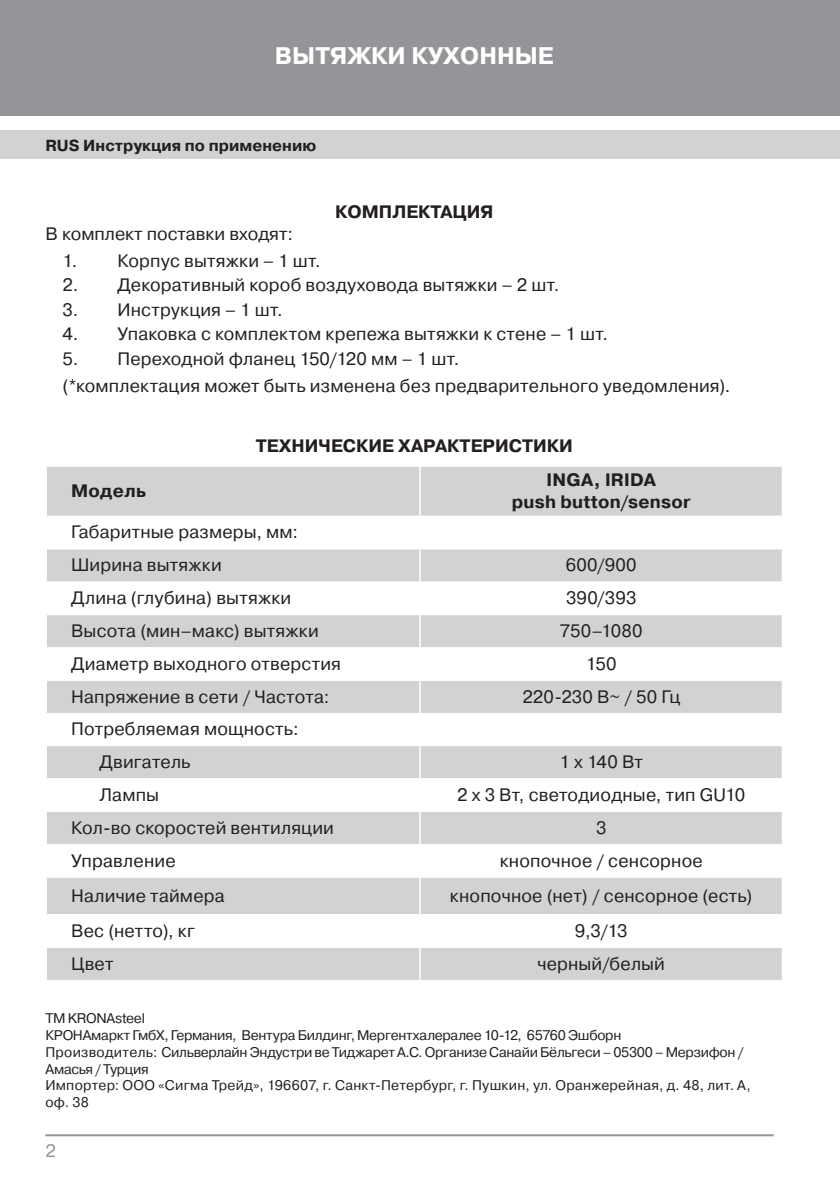
<style>
.page{position:relative;width:840px;height:1191px;background:#fff}
.page>*{position:absolute;margin:0;border:0;box-sizing:border-box;transform-origin:0 0}
.t1{font:700 24px "Pragmatica C";color:#fff}
.Table{font:18px "Pragmatica C";letter-spacing:.01em;color:#231f20}
.Table-2{font:700 18px/21.6px "Pragmatica C";letter-spacing:.005em;color:#231f20;text-align:center}
.Zagolovok{font:700 18px "Pragmatica C";color:#231f20}
.t2{font:18px "Pragmatica C";color:#939598}
.t3{font:700 16px "Pragmatica C";color:#231f20}
.comment{font:14px/16.8px "Pragmatica C";letter-spacing:-.015em;color:#231f20}
.comment-2{font:14px/16.8px "Pragmatica C";letter-spacing:.02em;color:#231f20}
</style>
<div class="page">
<div style="left:0;top:0;width:839px;height:116px;background:#939598"></div>
<div style="left:0;top:130px;width:839px;height:29px;background:#d1d2d4"></div>
<hr style="left:45px;top:1134px;width:728px;height:2px;background:#939598">
<svg style="left:47px;top:467px;width:734px;height:512px;fill:#d1d2d4"></svg>
<hr style="left:47px;top:515px;width:373px;height:1px;background:#fff">
<hr style="left:420px;top:515px;width:361px;height:1px;background:#fff">
<hr style="left:47px;top:548px;width:373px;height:1px;background:#fff">
<hr style="left:420px;top:548px;width:361px;height:1px;background:#fff">
<hr style="left:47px;top:581px;width:372px;height:1px;background:#fff">
<hr style="left:420px;top:581px;width:361px;height:1px;background:#fff">
<hr style="left:47px;top:614px;width:372px;height:1px;background:#fff">
<hr style="left:420px;top:614px;width:361px;height:1px;background:#fff">
<hr style="left:47px;top:647px;width:372px;height:1px;background:#fff">
<hr style="left:420px;top:647px;width:361px;height:1px;background:#fff">
<hr style="left:47px;top:680px;width:372px;height:1px;background:#fff">
<hr style="left:420px;top:680px;width:361px;height:1px;background:#fff">
<hr style="left:47px;top:713px;width:373px;height:1px;background:#fff">
<hr style="left:420px;top:713px;width:361px;height:1px;background:#fff">
<hr style="left:47px;top:745px;width:373px;height:1px;background:#fff">
<hr style="left:420px;top:745px;width:361px;height:1px;background:#fff">
<hr style="left:47px;top:778px;width:372px;height:1px;background:#fff">
<hr style="left:420px;top:778px;width:361px;height:1px;background:#fff">
<hr style="left:47px;top:811px;width:372px;height:1px;background:#fff">
<hr style="left:420px;top:811px;width:361px;height:1px;background:#fff">
<hr style="left:47px;top:844px;width:372px;height:1px;background:#fff">
<hr style="left:420px;top:844px;width:361px;height:1px;background:#fff">
<hr style="left:47px;top:876px;width:372px;height:1px;background:#fff">
<hr style="left:420px;top:876px;width:361px;height:1px;background:#fff">
<hr style="left:47px;top:914px;width:372px;height:1px;background:#fff">
<hr style="left:420px;top:914px;width:361px;height:1px;background:#fff">
<hr style="left:47px;top:947px;width:372px;height:1px;background:#fff">
<hr style="left:420px;top:947px;width:361px;height:1px;background:#fff">
<hr style="left:419px;top:467px;width:1px;height:48px;background:#fff">
<hr style="left:419px;top:549px;width:1px;height:33px;background:#fff">
<hr style="left:419px;top:582px;width:1px;height:33px;background:#fff">
<hr style="left:419px;top:615px;width:1px;height:32px;background:#fff">
<hr style="left:419px;top:647px;width:1px;height:33px;background:#fff">
<hr style="left:419px;top:680px;width:1px;height:33px;background:#fff">
<hr style="left:419px;top:746px;width:1px;height:32px;background:#fff">
<hr style="left:419px;top:778px;width:1px;height:33px;background:#fff">
<hr style="left:419px;top:811px;width:1px;height:33px;background:#fff">
<hr style="left:419px;top:844px;width:1px;height:33px;background:#fff">
<hr style="left:419px;top:877px;width:1px;height:37px;background:#fff">
<hr style="left:419px;top:914px;width:1px;height:33px;background:#fff">
<hr style="left:419px;top:947px;width:1px;height:32px;background:#fff">
<h1 class="t1" style="left:275px;top:42px;width:280px">ВЫТЯЖКИ КУХОННЫЕ</h1>
<p class="t3" style="left:45px;top:136px;width:272px">RUS Инструкция по применению</p>
<p class="Zagolovok" style="left:335px;top:202px;width:160px">КОМПЛЕКТАЦИЯ</p>
<p class="Table" style="left:45px;top:223px;width:249px">В комплект поставки входят:</p>
<p class="Table" style="left:62px;top:251px;width:260px">1. Корпус вытяжки – 1 шт.</p>
<p class="Table" style="left:62px;top:275px;width:498px">2. Декоративный короб воздуховода вытяжки – 2 шт.</p>
<p class="Table" style="left:62px;top:300px;width:222px">3. Инструкция – 1 шт.</p>
<p class="Table" style="left:62px;top:324px;width:546px">4. Упаковка с комплектом крепежа вытяжки к стене – 1 шт.</p>
<p class="Table" style="left:62px;top:348px;width:398px">5. Переходной фланец 150/120 мм – 1 шт.</p>
<p class="Table" style="left:62px;top:376px;width:669px">(*комплектация может быть изменена без предварительного уведомления).</p>
<p class="Table-2" style="left:255px;top:435px;width:318px">ТЕХНИЧЕСКИЕ ХАРАКТЕРИСТИКИ</p>
<p class="Table-2" style="left:71px;top:480px;width:76px">Модель</p>
<p class="Table-2" style="left:511px;top:469px;width:180px">INGA, IRIDA<br>push button/sensor</p>
<p class="Table" style="left:71px;top:522px;width:228px">Габаритные размеры, мм:</p>
<p class="Table" style="left:71px;top:555px;width:152px">Ширина вытяжки</p>
<p class="Table" style="left:565px;top:555px;width:72px">600/900</p>
<p class="Table" style="left:71px;top:588px;width:221px">Длина (глубина) вытяжки</p>
<p class="Table" style="left:565px;top:588px;width:72px">390/393</p>
<p class="Table" style="left:71px;top:621px;width:249px">Высота (мин–макс) вытяжки</p>
<p class="Table" style="left:559px;top:621px;width:84px">750–1080</p>
<p class="Table" style="left:71px;top:653px;width:271px">Диаметр выходного отверстия</p>
<p class="Table" style="left:585px;top:653px;width:32px">150</p>
<p class="Table" style="left:71px;top:686px;width:260px">Напряжение в сети / Частота:</p>
<p class="Table" style="left:522px;top:686px;width:159px">220-230 В~ / 50 Гц</p>
<p class="Table" style="left:71px;top:719px;width:229px">Потребляемая мощность:</p>
<p class="Table" style="left:99px;top:751px;width:92px">Двигатель</p>
<p class="Table" style="left:559px;top:751px;width:85px">1 х 140 Вт</p>
<p class="Table" style="left:99px;top:784px;width:61px">Лампы</p>
<p class="Table" style="left:457px;top:784px;width:289px">2 x 3 Вт, светодиодные, тип GU10</p>
<p class="Table" style="left:71px;top:817px;width:264px">Кол-во скоростей вентиляции</p>
<p class="Table" style="left:595px;top:817px;width:12px">3</p>
<p class="Table" style="left:71px;top:850px;width:106px">Управление</p>
<p class="Table" style="left:499px;top:850px;width:204px">кнопочное / сенсорное</p>
<p class="Table" style="left:71px;top:885px;width:155px">Наличие таймера</p>
<p class="Table" style="left:449px;top:885px;width:304px">кнопочное (нет) / сенсорное (есть)</p>
<p class="Table" style="left:71px;top:920px;width:125px">Вес (нетто), кг</p>
<p class="Table" style="left:574px;top:920px;width:54px">9,3/13</p>
<p class="Table" style="left:71px;top:953px;width:44px">Цвет</p>
<p class="Table" style="left:537px;top:953px;width:129px">черный/белый</p>
<p class="comment" style="left:45px;top:1010px;width:101px">ТМ KRONAsteel</p>
<p class="comment" style="left:45px;top:1027px;width:577px">КРОНАмаркт ГмбХ, Германия, Вентура Билдинг, Мергентхалералее 10-12, 65760 Эшборн</p>
<p class="comment" style="left:45px;top:1043px;width:699px">Производитель: Сильверлайн Эндустри ве Тиджарет А.С. Организе Санайи Бёльгеси – 05300 – Мерзифон /<br>Амасья / Турция</p>
<p class="comment-2" style="left:45px;top:1077px;width:706px">Импортер: ООО «Сигма Трейд», 196607, г. Санкт-Петербург, г. Пушкин, ул. Оранжерейная, д. 48, лит. А, оф. 38</p>
<p class="t2" style="left:45px;top:1140px;width:12px">2</p>
</div>
